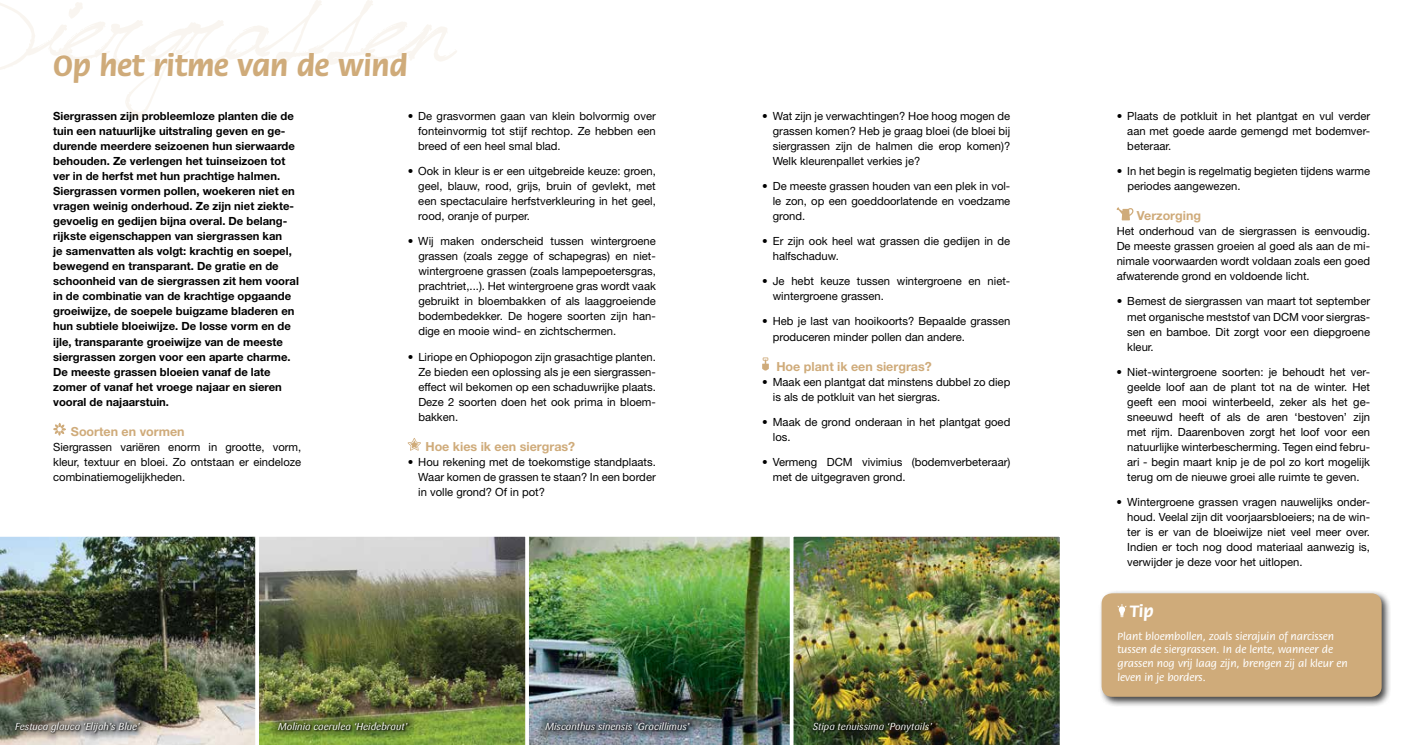
<style>
.page{position:relative;width:1418px;height:745px;background:#fff}
.page>*{position:absolute;margin:0;border:0;box-sizing:border-box;transform-origin:0 0}
.t1{font:158.25px "Jellyka Saint Andrews Queen";letter-spacing:-.05em;color:#cfab7a}
.t2{font:700 31.25px "Flora Std";color:#cfab7a}
.t3{font:700 17.5px "Flora Std";color:#fff}
.t4{font:700 12.5px "Helvetica Neue LT Std";color:#cfab7a}
.t5{font:11.25px/15px "Helvetica Neue LT Std";color:#000;text-align:justify}
.t6{font:700 11.25px/15px "Helvetica Neue LT Std";color:#000}
.t7{font:500 11.25px/13.8px "Flora Std";color:#fff}
.t8{font:italic 10px "Sari";color:#fff}
</style>
<div class="page">
<svg style="left:53px;top:422px;width:13px;height:13px"></svg>
<svg style="left:407px;top:438px;width:14px;height:12px"></svg>
<svg style="left:762px;top:357px;width:6px;height:13px"></svg>
<img style="left:0;top:536px;width:255px;height:208px">
<img style="left:529px;top:536px;width:260px;height:208px">
<img style="left:789px;top:536px;width:271px;height:208px">
<img style="left:255px;top:536px;width:271px;height:208px">
<div style="left:1098px;top:589px;width:294px;height:118px;background:#000;opacity:.75"></div>
<div style="left:1101px;top:593px;width:280px;height:103px;background:#cfab7a;border-radius:10px"></div>
<svg style="left:1117px;top:604px;width:9px;height:13px"></svg>
<svg style="left:1116px;top:207px;width:17px;height:13px"></svg>
<div style="left:6px;top:713px;width:142px;height:27px;background:#000;opacity:.75"></div>
<div style="left:269px;top:713px;width:147px;height:24px;background:#000;opacity:.75"></div>
<div style="left:536px;top:713px;width:162px;height:24px;background:#000;opacity:.75"></div>
<div style="left:804px;top:713px;width:136px;height:27px;background:#000;opacity:.75"></div>
<h1 class="t1" style="left:30px;top:-88px;width:425px">iergrassen</h1>
<h2 class="t2" style="left:53px;top:49px;width:356px">Op het ritme van de wind</h2>
<p class="t6" style="left:53px;top:108px;width:247px">Siergrassen zijn probleemloze planten die de tuin een natuurlijke uitstraling geven en ge&shy;durende meerdere seizoenen hun sierwaarde behouden. Ze verlengen het tuinseizoen tot ver in de herfst met hun prachtige halmen.<br>Siergrassen vormen pollen, woekeren niet en vragen weinig onderhoud. Ze zijn niet ziekte&shy;gevoelig en gedijen bijna overal. De belang&shy;rijkste eigenschappen van siergrassen kan<br>je samenvatten als volgt: krachtig en soepel, bewegend en transparant. De gratie en de schoonheid van de siergrassen zit hem vooral in de combinatie van de krachtige opgaande groeiwijze, de soepele buigzame bladeren en hun subtiele bloeiwijze. De losse vorm en de ijle, transparante groeiwijze van de meeste siergrassen zorgen voor een aparte charme.<br>De meeste grassen bloeien vanaf de late zomer of vanaf het vroege najaar en sieren vooral de najaarstuin.</p>
<p class="t4" style="left:71px;top:423px;width:115px">Soorten en vormen</p>
<p class="t5" style="left:53px;top:438px;width:250px">Siergrassen variëren enorm in grootte, vorm, kleur, textuur en bloei. Zo ontstaan er eindeloze combinatiemogelijkheden.</p>
<p class="t5" style="left:418px;top:108px;width:239px;text-indent:-11px">• De grasvormen gaan van klein bolvormig over fonteinvormig tot stijf rechtop. Ze hebben een breed of een heel smal blad.</p>
<p class="t5" style="left:418px;top:163px;width:239px;text-indent:-11px">• Ook in kleur is er een uitgebreide keuze: groen, geel, blauw, rood, grijs, bruin of gevlekt, met een spectaculaire herfstverkleuring in het geel, rood, oranje of purper.</p>
<p class="t5" style="left:418px;top:233px;width:239px;text-indent:-11px">• Wij maken onderscheid tussen wintergroene grassen (zoals zegge of schapegras) en niet&shy;wintergroene grassen (zoals lampepoetersgras, prachtriet,...). Het wintergroene gras wordt vaak gebruikt in bloembakken of als laaggroeiende bodembedekker. De hogere soorten zijn han&shy;dige en mooie wind- en zichtschermen.</p>
<p class="t5" style="left:418px;top:348px;width:239px;text-indent:-11px">• Liriope en Ophiopogon zijn grasachtige planten.<br>Ze bieden een oplossing als je een siergrassen&shy;effect wil bekomen op een schaduwrijke plaats.<br>Deze 2 soorten doen het ook prima in bloem&shy;bakken.</p>
<p class="t4" style="left:425px;top:438px;width:151px">Hoe kies ik een siergras?</p>
<p class="t5" style="left:418px;top:453px;width:239px;text-indent:-11px">• Hou rekening met de toekomstige standplaats.<br>Waar komen de grassen te staan? In een border in volle grond? Of in pot?</p>
<p class="t5" style="left:772px;top:108px;width:239px;text-indent:-11px">• Wat zijn je verwachtingen? Hoe hoog mogen de grassen komen? Heb je graag bloei (de bloei bij siergrassen zijn de halmen die erop komen)?<br>Welk kleurenpallet verkies je?</p>
<p class="t5" style="left:772px;top:178px;width:239px;text-indent:-11px">• De meeste grassen houden van een plek in vol&shy;le zon, op een goeddoorlatende en voedzame grond.</p>
<p class="t5" style="left:772px;top:233px;width:239px;text-indent:-11px">• Er zijn ook heel wat grassen die gedijen in de halfschaduw.</p>
<p class="t5" style="left:772px;top:273px;width:239px;text-indent:-11px">• Je hebt keuze tussen wintergroene en niet&shy;wintergroene grassen.</p>
<p class="t5" style="left:772px;top:313px;width:239px;text-indent:-11px">• Heb je last van hooikoorts? Bepaalde grassen produceren minder pollen dan andere.</p>
<p class="t4" style="left:776px;top:358px;width:157px">Hoe plant ik een siergras?</p>
<p class="t5" style="left:772px;top:373px;width:239px;text-indent:-11px">• Maak een plantgat dat minstens dubbel zo diep is als de potkluit van het siergras.</p>
<p class="t5" style="left:772px;top:413px;width:239px;text-indent:-11px">• Maak de grond onderaan in het plantgat goed los.</p>
<p class="t5" style="left:772px;top:453px;width:239px;text-indent:-11px">• Vermeng DCM vivimius (bodemverbeteraar) met de uitgegraven grond.</p>
<p class="t8" style="left:15px;top:720px;width:126px">Festuca glauca ‘Elijah’s Blue’</p>
<p class="t8" style="left:278px;top:720px;width:131px">Molinia caerulea ‘Heidebraut’</p>
<p class="t8" style="left:545px;top:720px;width:146px">Miscanthus sinensis ‘Gracillimus’</p>
<p class="t8" style="left:812px;top:720px;width:121px">Stipa tenuissima ‘Ponytails’</p>
<p class="t5" style="left:1127px;top:108px;width:244px;text-indent:-11px">• Plaats de potkluit in het plantgat en vul verder aan met goede aarde gemengd met bodemver&shy;beteraar.</p>
<p class="t5" style="left:1127px;top:163px;width:244px;text-indent:-11px">• In het begin is regelmatig begieten tijdens warme periodes aangewezen.</p>
<p class="t4" style="left:1136px;top:208px;width:66px">Verzorging</p>
<p class="t5" style="left:1116px;top:223px;width:255px">Het onderhoud van de siergrassen is eenvoudig.<br>De meeste grassen groeien al goed als aan de mi&shy;nimale voorwaarden wordt voldaan zoals een goed afwaterende grond en voldoende licht.</p>
<p class="t5" style="left:1127px;top:293px;width:244px;text-indent:-11px">• Bemest de siergrassen van maart tot september met organische meststof van DCM voor siergras&shy;sen en bamboe. Dit zorgt voor een diepgroene kleur.</p>
<p class="t5" style="left:1127px;top:363px;width:244px;text-indent:-11px">• Niet-wintergroene soorten: je behoudt het ver&shy;geelde loof aan de plant tot na de winter. Het geeft een mooi winterbeeld, zeker als het ge&shy;sneeuwd heeft of als de aren ‘bestoven’ zijn met rijm. Daarenboven zorgt het loof voor een natuurlijke winterbescherming. Tegen eind febru&shy;ari - begin maart knip je de pol zo kort mogelijk terug om de nieuwe groei alle ruimte te geven.</p>
<p class="t5" style="left:1127px;top:493px;width:244px;text-indent:-11px">• Wintergroene grassen vragen nauwelijks onder&shy;houd. Veelal zijn dit voorjaarsbloeiers; na de win&shy;ter is er van de bloeiwijze niet veel meer over.<br>Indien er toch nog dood materiaal aanwezig is, verwijder je deze voor het uitlopen.</p>
<h3 class="t3" style="left:1129px;top:601px;width:25px">Tip</h3>
<p class="t7" style="left:1117px;top:629px;width:232px">Plant bloembollen, zoals sierajuin of narcissen tussen de siergrassen. In de lente, wanneer de grassen nog vrij laag zijn, brengen zij al kleur en leven in je borders.</p>
</div>
